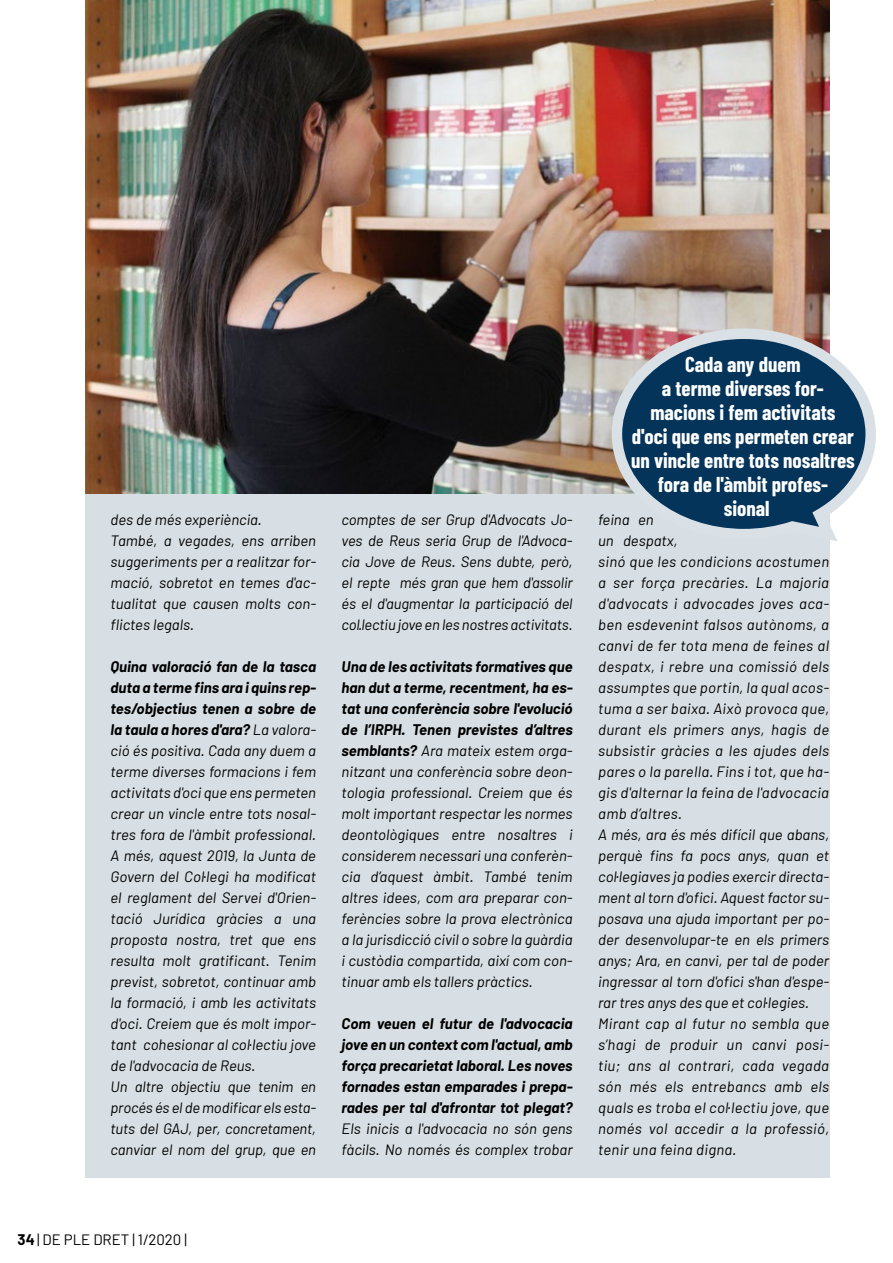
<style>
.page{position:relative;width:893px;height:1263px;background:#fff}
.page>*{position:absolute;margin:0;border:0;box-sizing:border-box;transform-origin:0 0}
.t1{font:700 21px/24px "Barlow Condensed";color:#fff;text-align:center}
.t2{font:italic 15px/21px "Barlow";color:#000}
.t3{font:italic 15px/21px "Barlow";letter-spacing:.02em;color:#000}
.t4{font:italic 700 15px/21px "Barlow";color:#000;text-align:justify}
.t5{font:15px "Barlow";color:#000}
.s1{font-weight:700}
</style>
<div class="page">
<div style="left:85px;top:85px;width:744px;height:1093px;background:#d7dfe4"></div>
<img style="left:85px;top:0;width:744px;height:494px">
<svg style="left:606px;top:323px;width:270px;height:226px"></svg>
<p class="t2" style="left:111px;top:509px;width:207px">des de més experiència.<br>També, a vegades, ens arriben suggeriments per a realitzar for&shy;mació, sobretot en temes d'ac&shy;tualitat que causen molts con&shy;flictes legals.</p>
<p class="t2" style="left:111px;top:656px;width:207px"><span class="s1">Quina valoració fan de la tasca duta a terme fins ara i quins rep&shy;tes/objectius tenen a sobre de la taula a hores d'ara?</span> La valora&shy;ció és positiva. Cada any duem a terme diverses formacions i fem activitats d'oci que ens permeten crear un vincle entre tots nosal&shy;tres fora de l'àmbit professional.<br>A més, aquest 2019, la Junta de<br>Govern del Col·legi ha modificat el reglament del Servei d'Orien&shy;tació Jurídica gràcies a una proposta nostra, tret que ens resulta molt gratificant. Tenim previst, sobretot, continuar amb la formació, i amb les activitats d'oci. Creiem que és molt impor&shy;tant cohesionar al col·lectiu jove de l'advocacia de Reus.<br>Un altre objectiu que tenim en procés és el de modificar els esta&shy;tuts del GAJ, per, concretament, canviar el nom del grup, que en</p>
<p class="t2" style="left:342px;top:509px;width:233px;text-align:justify">comptes de ser Grup d'Advocats Jo&shy;ves de Reus seria Grup de l'Advoca&shy;cia Jove de Reus. Sens dubte, però, el repte més gran que hem d'assolir és el d'augmentar la participació del col·lectiu jove en les nostres activitats.</p>
<p class="t2" style="left:342px;top:656px;width:233px;text-align:justify"><span class="s1">Una de les activitats formatives que han dut a terme, recentment, ha es&shy;tat una conferència sobre l'evolució de l’IRPH. Tenen previstes d’altres semblants?</span> Ara mateix estem orga&shy;nitzant una conferència sobre deon&shy;tologia professional. Creiem que és molt important respectar les normes deontològiques entre nosaltres i considerem necessari una conferèn&shy;cia d’aquest àmbit. També tenim altres idees, com ara preparar con&shy;ferències sobre la prova electrònica a la jurisdicció civil o sobre la guàrdia i custòdia compartida, així com con&shy;tinuar amb els tallers pràctics.</p>
<p class="t4" style="left:342px;top:1013px;width:233px">Com veuen el futur de l'advocacia jove en un context com l'actual, amb força precarietat laboral. Les noves fornades estan emparades i prepa&shy;rades per tal d'afrontar tot plegat?</p>
<p class="t2" style="left:342px;top:1118px;width:233px">Els inicis a l'advocacia no són gens fàcils. No només és complex trobar</p>
<h1 class="t1" style="left:631px;top:352px;width:225px">Cada any duem<br>a terme diverses for&shy;macions i fem activitats d'oci que ens permeten crear un vincle entre tots nosaltres fora de l'àmbit profes-<br>sional</h1>
<p class="t3" style="left:598px;top:509px;width:233px">feina en<br>un despatx,<br>sinó que les condicions acostumen a ser força precàries. La majoria d'advocats i advocades joves aca&shy;ben esdevenint falsos autònoms, a canvi de fer tota mena de feines al despatx, i rebre una comissió dels assumptes que portin, la qual acos&shy;tuma a ser baixa. Això provoca que, durant els primers anys, hagis de subsistir gràcies a les ajudes dels pares o la parella. Fins i tot, que ha&shy;gis d'alternar la feina de l'advocacia amb d’altres.<br>A més, ara és més difícil que abans, perquè fins fa pocs anys, quan et col·legiaves ja podies exercir directa&shy;ment al torn d'ofici. Aquest factor su&shy;posava una ajuda important per po&shy;der desenvolupar-te en els primers anys; Ara, en canvi, per tal de poder ingressar al torn d'ofici s'han d'espe&shy;rar tres anys des que et col·legies.<br>Mirant cap al futur no sembla que s’hagi de produir un canvi posi&shy;tiu; ans al contrari, cada vegada són més els entrebancs amb els quals es troba el col·lectiu jove, que només vol accedir a la professió, tenir una feina digna.</p>
<p class="t5" style="left:18px;top:1230px;width:171px"><span class="s1">34</span> | DE PLE DRET | 1/2020 |</p>
</div>
